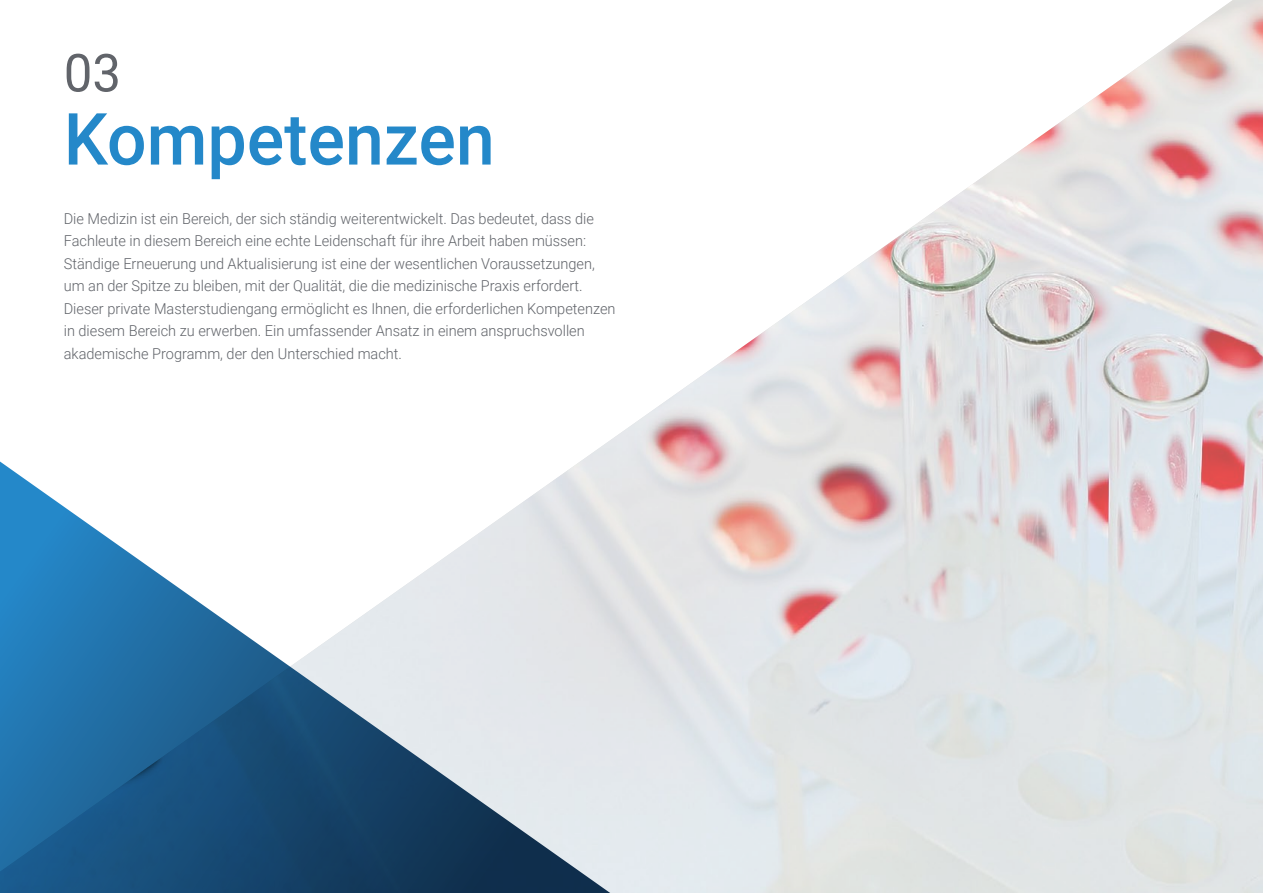
<style>
.page{position:relative;width:1263px;height:893px;background:#fff}
.page>*{position:absolute;margin:0;border:0;box-sizing:border-box;transform-origin:0 0}
.t1{font:500 72px "Roboto";color:#2488c9}
.t2{font:52.5px "Roboto";color:#61646a}
.t3{font:300 15px/22.5px "Roboto";color:#61646a}
</style>
<div class="page">
<img style="left:602px;top:0;width:661px;height:893px">
<svg style="left:0;top:446px;width:640px;height:447px"></svg>
<h2 class="t2" style="left:64px;top:36px;width:59px">03</h2>
<h1 class="t1" style="left:64px;top:89px;width:432px">Kompetenzen</h1>
<p class="t3" style="left:64px;top:207px;width:553px">Die Medizin ist ein Bereich, der sich ständig weiterentwickelt. Das bedeutet, dass die Fachleute in diesem Bereich eine echte Leidenschaft für ihre Arbeit haben müssen:<br>Ständige Erneuerung und Aktualisierung ist eine der wesentlichen Voraussetzungen, um an der Spitze zu bleiben, mit der Qualität, die die medizinische Praxis erfordert.<br>Dieser private Masterstudiengang ermöglicht es Ihnen, die erforderlichen Kompetenzen in diesem Bereich zu erwerben. Ein umfassender Ansatz in einem anspruchsvollen akademische Programm, der den Unterschied macht.</p>
</div>
